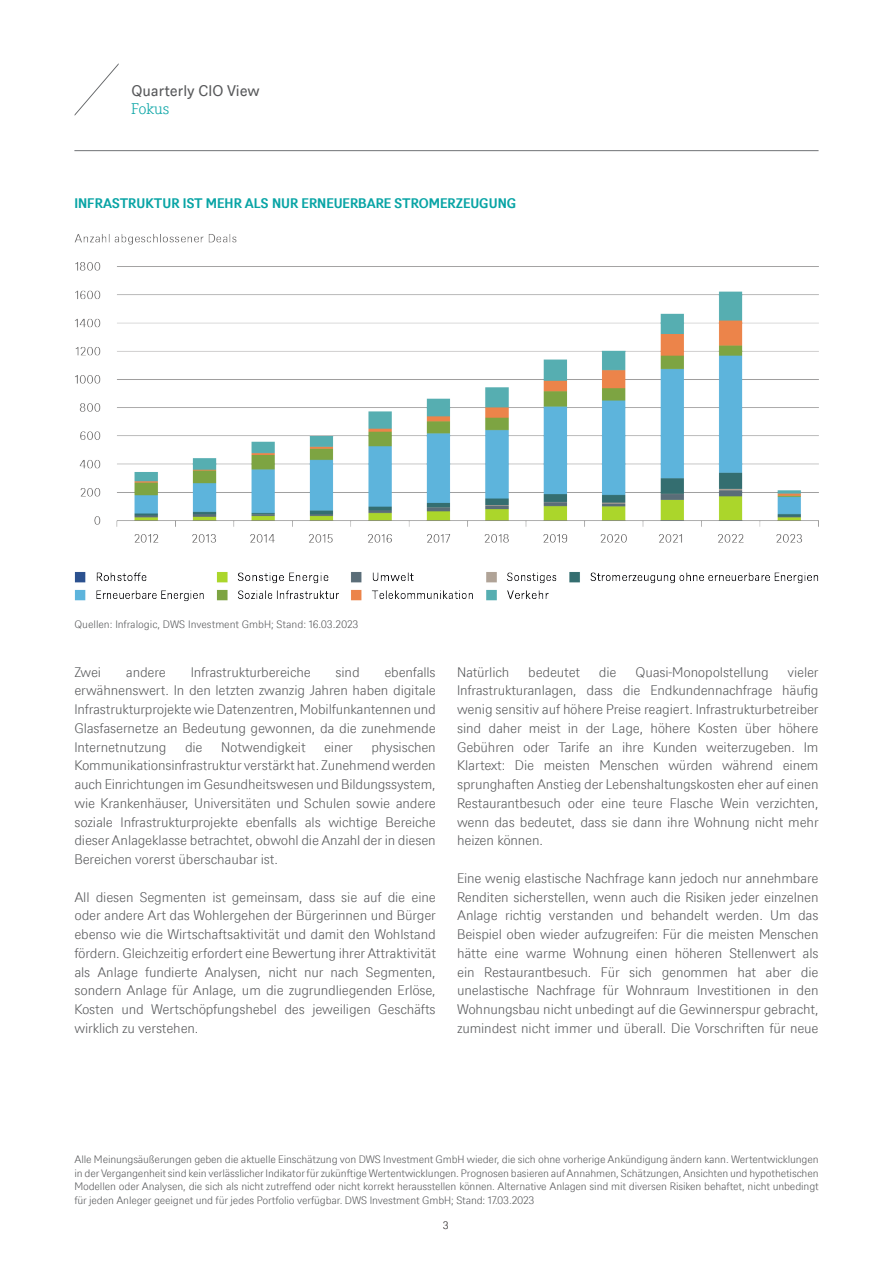
<style>
.page{position:relative;width:893px;height:1263px;background:#fff}
.page>*{position:absolute;margin:0;border:0;box-sizing:border-box;transform-origin:0 0}
.t1{font:15px "DWS Sans TT";color:#57585a}
.t2{font:300 15px "DWS Slab TT";letter-spacing:-.01em;color:#08a4a5}
.Fließtext_Initial{font:300 13.5px/18.8px "DWS Sans TT";letter-spacing:-.015em;color:#57585a;text-align:justify}
.Charttext{font:700 13.5px "DWS Sans TT";color:#08a4a5}
.Disclaimerzusatz{font:300 10.5px/13.5px "DWS Sans TT";letter-spacing:-.01em;color:#57585a;text-align:justify}
.t3{font:300 10.5px "DWS Sans TT";color:#231f20}
</style>
<div class="page">
<svg style="left:75px;top:63px;width:44px;height:53px"></svg>
<hr style="left:74px;top:150px;width:744px;height:1px;background:#808285">
<img style="left:75px;top:234px;width:744px;height:367px">
<p class="t1" style="left:131px;top:80px;width:130px">Quarterly CIO View</p>
<p class="t2" style="left:131px;top:99px;width:40px">Fokus</p>
<p class="Charttext" style="left:74px;top:194px;width:443px">INFRASTRUKTUR IST MEHR ALS NUR ERNEUERBARE STROMERZEUGUNG</p>
<p class="Disclaimerzusatz" style="left:75px;top:617px;width:285px">Quellen: Infralogic, DWS Investment GmbH; Stand: 16.03.2023</p>
<p class="Fließtext_Initial" style="left:74px;top:662px;width:28px">Zwei</p>
<p class="Fließtext_Initial" style="left:126px;top:662px;width:42px">andere</p>
<p class="Fließtext_Initial" style="left:191px;top:662px;width:122px">Infrastrukturbereiche</p>
<p class="Fließtext_Initial" style="left:336px;top:662px;width:26px">sind</p>
<p class="Fließtext_Initial" style="left:74px;top:662px;width:363px;text-indent:310px">ebenfalls erwähnenswert. In den letzten zwanzig Jahren haben digitale Infrastrukturprojekte wie Datenzentren, Mobilfunkantennen und Glasfasernetze an Bedeutung gewonnen, da die zunehmende Internetnutzung</p>
<p class="Fließtext_Initial" style="left:74px;top:737px;width:363px;text-indent:297px">physischen Kommunikationsinfrastruktur verstärkt hat. Zunehmend werden auch Einrichtungen im Gesundheitswesen und Bildungssystem, wie Krankenhäuser, Universitäten und Schulen sowie andere soziale Infrastrukturprojekte ebenfalls als wichtige Bereiche dieser Anlageklasse betrachtet, obwohl die Anzahl der in diesen Bereichen vorerst überschaubar ist.</p>
<p class="Fließtext_Initial" style="left:74px;top:887px;width:363px">All diesen Segmenten ist gemeinsam, dass sie auf die eine oder andere Art das Wohlergehen der Bürgerinnen und Bürger ebenso wie die Wirtschaftsaktivität und damit den Wohlstand fördern. Gleichzeitig erfordert eine Bewertung ihrer Attraktivität als Anlage fundierte Analysen, nicht nur nach Segmenten, sondern Anlage für Anlage, um die zugrundliegenden Erlöse, Kosten und Wertschöpfungshebel des jeweiligen Geschäfts wirklich zu verstehen.</p>
<p class="Fließtext_Initial" style="left:185px;top:737px;width:19px">die</p>
<p class="Fließtext_Initial" style="left:221px;top:737px;width:86px">Notwendigkeit</p>
<p class="Fließtext_Initial" style="left:324px;top:737px;width:30px">einer</p>
<p class="Fließtext_Initial" style="left:457px;top:662px;width:54px">Natürlich</p>
<p class="Fließtext_Initial" style="left:528px;top:662px;width:53px">bedeutet</p>
<p class="Fließtext_Initial" style="left:599px;top:662px;width:19px">die</p>
<p class="Fließtext_Initial" style="left:635px;top:662px;width:135px">Quasi-Monopolstellung</p>
<p class="Fließtext_Initial" style="left:457px;top:662px;width:363px;text-indent:330px">vieler Infrastrukturanlagen, dass die Endkundennachfrage häufig wenig sensitiv auf höhere Preise reagiert. Infrastrukturbetreiber sind daher meist in der Lage, höhere Kosten über höhere Gebühren oder Tarife an ihre Kunden weiterzugeben. Im Klartext: Die meisten Menschen würden während einem sprunghaften Anstieg der Lebenshaltungskosten eher auf einen Restaurantbesuch oder eine teure Flasche Wein verzichten, wenn das bedeutet, dass sie dann ihre Wohnung nicht mehr heizen können.</p>
<p class="Fließtext_Initial" style="left:457px;top:868px;width:363px">Eine wenig elastische Nachfrage kann jedoch nur annehmbare Renditen sicherstellen, wenn auch die Risiken jeder einzelnen Anlage richtig verstanden und behandelt werden. Um das Beispiel oben wieder aufzugreifen: Für die meisten Menschen hätte eine warme Wohnung einen höheren Stellenwert als ein Restaurantbesuch. Für sich genommen hat aber die unelastische Nachfrage für Wohnraum Investitionen in den Wohnungsbau nicht unbedingt auf die Gewinnerspur gebracht, zumindest nicht immer und überall. Die Vorschriften für neue</p>
<p class="Disclaimerzusatz" style="left:74px;top:1152px;width:746px">Alle Meinungsäußerungen geben die aktuelle Einschätzung von DWS Investment GmbH wieder, die sich ohne vorherige Ankündigung ändern kann. Wertentwicklungen in der Vergangenheit sind kein verlässlicher Indikator für zukünftige Wertentwicklungen. Prognosen basieren auf Annahmen, Schätzungen, Ansichten und hypothetischen Modellen oder Analysen, die sich als nicht zutreffend oder nicht korrekt herausstellen können. Alternative Anlagen sind mit diversen Risiken behaftet, nicht unbedingt für jeden Anleger geeignet und für jedes Portfolio verfügbar. DWS Investment GmbH; Stand: 17.03.2023</p>
<p class="t3" style="left:443px;top:1218px;width:7px">3</p>
</div>
